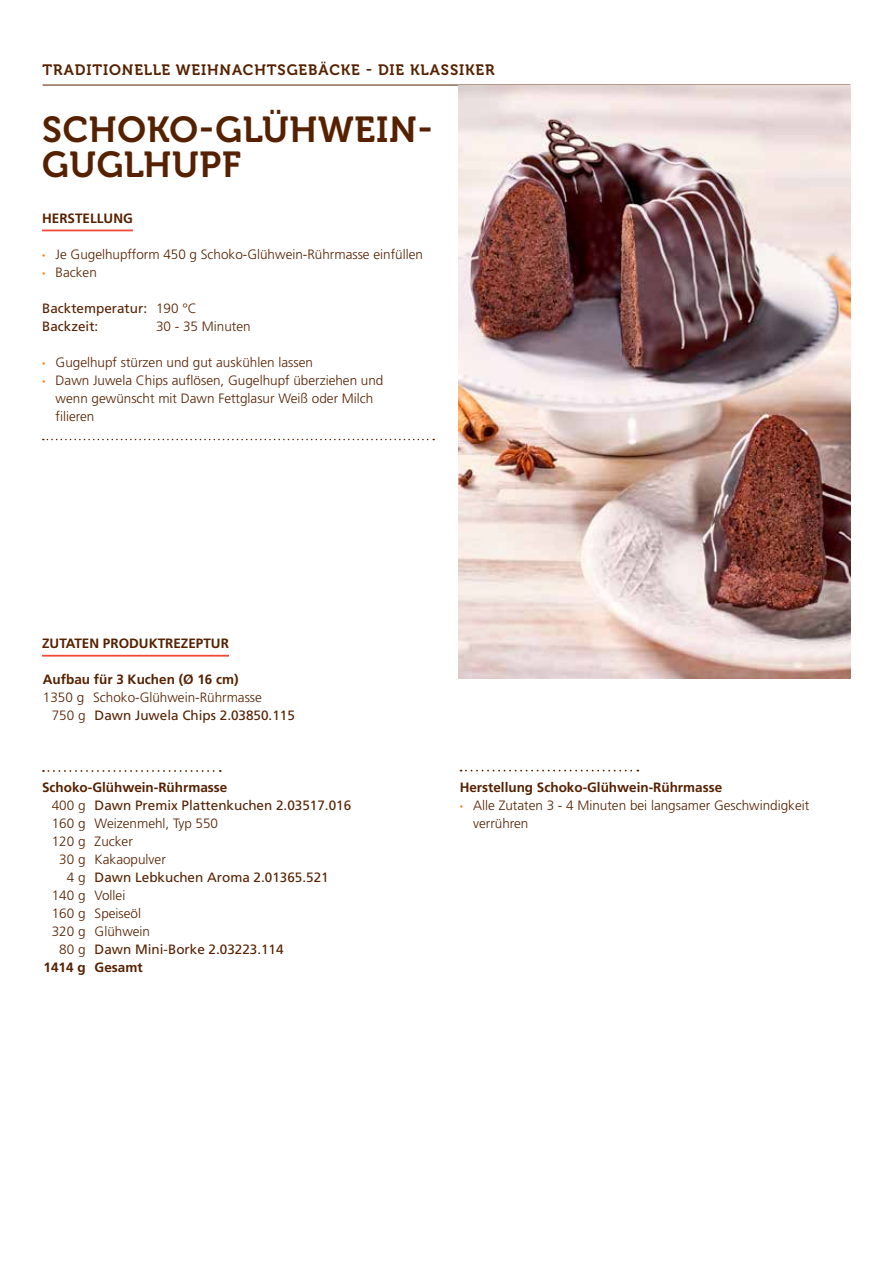
<style>
.page{position:relative;width:893px;height:1263px;background:#fff}
.page>*{position:absolute;margin:0;border:0;box-sizing:border-box;transform-origin:0 0}
.t1{font:36px/34.5px "Museo 700";letter-spacing:.02em;color:#562100}
.t2{font:15px "Museo 700";letter-spacing:.06em;color:#562100}
.t3{font:300 13.5px/18px "Frutiger LT Std";color:#562100}
.t4{font:700 13.5px "Frutiger LT Std";color:#562100}
.t5{font:13.5px/18px "Frutiger LT Std";color:#562100}
.s1{font-family:"Myriad Pro";color:#f58220}
.s2{font-weight:300}
.s3{font-weight:400}
</style>
<div class="page">
<hr style="left:43px;top:85px;width:807px;height:1px;background:#562100">
<svg style="left:461px;top:770px;width:177px;height:1px"></svg>
<img style="left:459px;top:85px;width:391px;height:594px">
<hr style="left:42px;top:655px;width:187px;height:2px;background:#f04935">
<svg style="left:43px;top:770px;width:178px;height:2px"></svg>
<hr style="left:42px;top:230px;width:91px;height:1px;background:#f04935">
<svg style="left:43px;top:439px;width:391px;height:1px"></svg>
<p class="t2" style="left:43px;top:62px;width:454px">TRADITIONELLE WEIHNACHTSGEBÄCKE - DIE KLASSIKER</p>
<h1 class="t1" style="left:42px;top:113px;width:392px">SCHOKO-GLÜHWEIN-<br>GUGLHUPF</h1>
<p class="t4" style="left:42px;top:210px;width:92px">HERSTELLUNG</p>
<p class="t3" style="left:42px;top:245px;width:382px"><span class="s1">•</span> Je Gugelhupfform 450 g Schoko-Glühwein-Rührmasse einfüllen</p>
<p class="t3" style="left:42px;top:263px;width:56px"><span class="s1">•</span> Backen</p>
<p class="t5" style="left:42px;top:299px;width:156px">Backtemperatur: <span class="s2">190 °C<br></span>Backzeit:</p>
<p class="t3" style="left:156px;top:317px;width:96px">30 - 35 Minuten</p>
<p class="t3" style="left:42px;top:353px;width:272px"><span class="s1">•</span> Gugelhupf stürzen und gut auskühlen lassen</p>
<p class="t3" style="left:56px;top:371px;width:329px;text-indent:-14px"><span class="s1">•</span> Dawn Juwela Chips auflösen, Gugelhupf überziehen und wenn gewünscht mit Dawn Fettglasur Weiß oder Milch filieren</p>
<p class="t4" style="left:42px;top:635px;width:188px">ZUTATEN PRODUKTREZEPTUR</p>
<p class="t4" style="left:43px;top:672px;width:197px">Aufbau für 3 Kuchen (Ø 16 cm)</p>
<p class="t3" style="left:52px;top:689px;width:245px;text-indent:-9px">1350 g Schoko-Glühwein-Rührmasse<br>750 g <span class="s3">Dawn Juwela Chips 2.03850.115</span></p>
<p class="t4" style="left:42px;top:779px;width:187px">Schoko-Glühwein-Rührmasse</p>
<p class="t5" style="left:52px;top:796px;width:301px"><span class="s2">400 g</span> Dawn Premix Plattenkuchen 2.03517.016</p>
<p class="t3" style="left:52px;top:814px;width:168px">160 g Weizenmehl, Typ 550</p>
<p class="t3" style="left:52px;top:832px;width:83px">120 g Zucker</p>
<p class="t3" style="left:59px;top:850px;width:108px">30 g Kakaopulver</p>
<p class="t5" style="left:67px;top:868px;width:263px"><span class="s2">4 g</span> Dawn Lebkuchen Aroma 2.01365.521</p>
<p class="t3" style="left:52px;top:886px;width:75px">140 g Vollei</p>
<p class="t3" style="left:52px;top:904px;width:91px">160 g Speiseöl</p>
<p class="t3" style="left:52px;top:922px;width:100px">320 g Glühwein</p>
<p class="t5" style="left:59px;top:940px;width:226px"><span class="s2">80 g</span> Dawn Mini-Borke 2.03223.114</p>
<p class="t4" style="left:44px;top:959px;width:101px">1414 g Gesamt</p>
<p class="t4" style="left:460px;top:779px;width:264px">Herstellung Schoko-Glühwein-Rührmasse</p>
<p class="t3" style="left:473px;top:796px;width:338px;text-indent:-14px"><span class="s1">•</span> Alle Zutaten 3 - 4 Minuten bei langsamer Geschwindigkeit verrühren</p>
</div>
